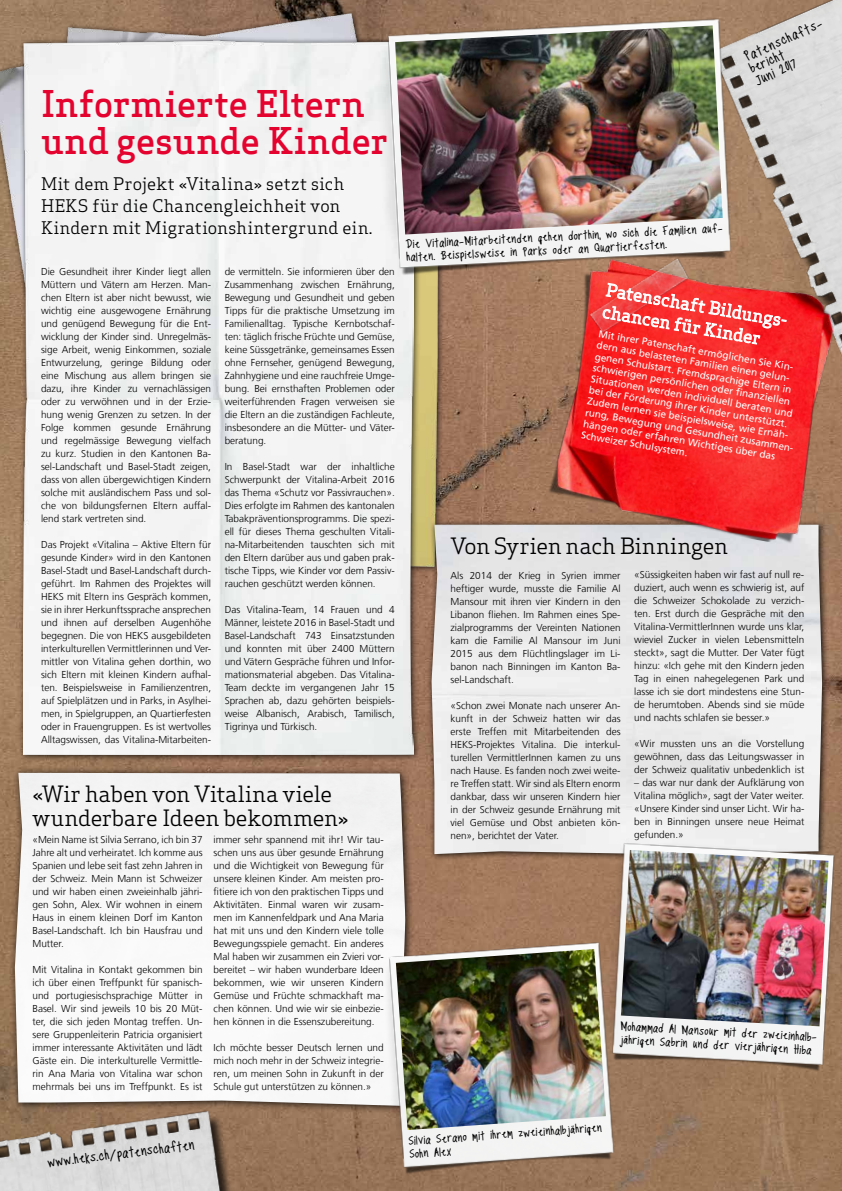
<style>
.page{position:relative;width:842px;height:1191px;background:#fff}
.page>*{position:absolute;margin:0;border:0;box-sizing:border-box;transform-origin:0 0}
.t1{font:500 36px/37.4px "Apex Serif";letter-spacing:-.005em;color:#e4032e}
.t2{font:22px/24px "Apex Serif";letter-spacing:-.01em;color:#000}
.t3{font:17px/22px "Apex Serif";letter-spacing:.015em;color:#000}
.t4{font:17px/22.1px "Apex Serif";color:#fff}
.t5{font:14px/13.2px "Tippy Toes Bold";color:#000}
.t6{font:12px/13.3px "Tippy Toes Bold";color:#000}
.t7{font:300 10px/13px "Frutiger LT Com";color:#000;text-align:justify}
.t8{font:10px/11.4px "Frutiger LT Com";color:#fff}
</style>
<div class="page">
<img style="left:0;top:0;width:842px;height:1191px">
<img style="left:0;top:0;width:480px;height:677px">
<div style="left:427px;top:519px;width:402px;height:342px;background:#000;opacity:.82"></div>
<img style="left:432px;top:550px;width:390px;height:304px">
<div style="left:428px;top:512px;width:323px;height:72px;background:#fff;opacity:.58"></div>
<div style="left:450px;top:537px;width:278px;height:23px;background:#e3e3e3"></div>
<div style="left:9px;top:766px;width:405px;height:348px;background:#000;opacity:.82"></div>
<img style="left:15px;top:773px;width:390px;height:332px">
<div style="left:9px;top:759px;width:362px;height:93px;background:#fff;opacity:.58"></div>
<svg style="left:33px;top:784px;width:47px;height:18px"></svg>
<div style="left:86px;top:784px;width:245px;height:18px;background:#f3f3f4"></div>
<div style="left:32px;top:808px;width:125px;height:18px;background:#f4f4f5"></div>
<div style="left:163px;top:808px;width:185px;height:18px;background:#f2f2f3"></div>
<div style="left:18px;top:36px;width:403px;height:725px;background:#000;opacity:.82"></div>
<div style="left:23px;top:41px;width:391px;height:713px;background:#f3f3f3"></div>
<div style="left:17px;top:153px;width:376px;height:109px;background:#f3f3f3"></div>
<svg style="left:214px;top:190px;width:3px;height:49px"></svg>
<img style="left:699px;top:0;width:143px;height:232px">
<img style="left:602px;top:834px;width:240px;height:241px">
<img style="left:621px;top:850px;width:207px;height:176px">
<div style="left:0;top:1114px;width:241px;height:77px;background:#967357"></div>
<img style="left:0;top:1100px;width:232px;height:91px">
<img style="left:372px;top:8px;width:375px;height:271px">
<img style="left:395px;top:25px;width:328px;height:209px">
<img style="left:379px;top:933px;width:246px;height:244px">
<img style="left:396px;top:949px;width:210px;height:181px">
<img style="left:540px;top:232px;width:302px;height:318px">
<img style="left:545px;top:240px;width:184px;height:133px">
<svg style="left:602px;top:282px;width:185px;height:63px;background:#f55251"></svg>
<h1 class="t1" style="left:41px;top:85px;width:349px">Informierte Eltern und gesunde Kinder</h1>
<h3 class="t3" style="left:41px;top:173px;width:333px">Mit dem Projekt «Vitalina» setzt sich<br>HEKS für die Chancengleichheit von<br>Kindern mit Migrationshintergrund ein.</h3>
<p class="t7" style="left:225px;top:265px;width:172px">de vermitteln. Sie informieren über den Zusammenhang zwischen Ernährung, Bewegung und Gesundheit und geben Tipps für die praktische Umsetzung im Familienalltag. Typische Kernbotschaf&shy;ten: täglich frische Früchte und Gemüse, keine Süssgetränke, gemeinsames Essen ohne Fernseher, genügend Bewegung, Zahnhygiene und eine rauchfreie Umge&shy;bung. Bei ernsthaften Problemen oder weiterführenden Fragen verweisen sie die Eltern an die zuständigen Fachleute, insbesondere an die Mütter- und Väter&shy;beratung.</p>
<p class="t7" style="left:225px;top:460px;width:172px">In Basel-Stadt war der inhaltliche Schwerpunkt der Vitalina-Arbeit 2016 das Thema «Schutz vor Passivrauchen».<br>Dies erfolgte im Rahmen des kantonalen Tabakpräventionsprogramms. Die spezi&shy;ell für dieses Thema geschulten Vitali&shy;na-Mitarbeitenden tauschten sich mit den Eltern darüber aus und gaben prak&shy;tische Tipps, wie Kinder vor dem Passiv&shy;rauchen geschützt werden können.</p>
<p class="t7" style="left:225px;top:603px;width:172px">Das Vitalina-Team, 14 Frauen und 4<br>Männer, leistete 2016 in Basel-Stadt und Basel-Landschaft 743 Einsatzstunden und konnten mit über 2400 Müttern und Vätern Gespräche führen und Infor&shy;mationsmaterial abgeben. Das Vitalina-Team deckte im vergangenen Jahr 15<br>Sprachen ab, dazu gehörten beispiels&shy;weise Albanisch, Arabisch, Tamilisch, Tigrinya und Türkisch.</p>
<p class="t7" style="left:41px;top:265px;width:172px">Die Gesundheit ihrer Kinder liegt allen Müttern und Vätern am Herzen. Man&shy;chen Eltern ist aber nicht bewusst, wie wichtig eine ausgewogene Ernährung und genügend Bewegung für die Ent&shy;wicklung der Kinder sind. Unregelmäs&shy;sige Arbeit, wenig Einkommen, soziale Entwurzelung, geringe Bildung oder eine Mischung aus allem bringen sie dazu, ihre Kinder zu vernachlässigen oder zu verwöhnen und in der Erzie&shy;hung wenig Grenzen zu setzen. In der Folge kommen gesunde Ernährung und regelmässige Bewegung vielfach zu kurz. Studien in den Kantonen Ba&shy;sel-Landschaft und Basel-Stadt zeigen, dass von allen übergewichtigen Kindern solche mit ausländischem Pass und sol&shy;che von bildungsfernen Eltern auffal&shy;lend stark vertreten sind.</p>
<p class="t7" style="left:41px;top:538px;width:172px">Das Projekt «Vitalina – Aktive Eltern für gesunde Kinder» wird in den Kantonen Basel-Stadt und Basel-Landschaft durch&shy;geführt. Im Rahmen des Projektes will HEKS mit Eltern ins Gespräch kommen, sie in ihrer Herkunftssprache ansprechen und ihnen auf derselben Augenhöhe begegnen. Die von HEKS ausgebildeten interkulturellen Vermittlerinnen und Ver&shy;mittler von Vitalina gehen dorthin, wo sich Eltern mit kleinen Kindern aufhal&shy;ten. Beispielsweise in Familienzentren, auf Spielplätzen und in Parks, in Asylhei&shy;men, in Spielgruppen, an Quartierfesten oder in Frauengruppen. Es ist wertvolles Alltagswissen, das Vitalina-Mitarbeiten-</p>
<h2 class="t2" style="left:33px;top:781px;width:318px">«Wir haben von Vitalina viele wunderbare Ideen bekommen»</h2>
<p class="t7" style="left:33px;top:833px;width:172px">«Mein Name ist Silvia Serrano, ich bin 37<br>Jahre alt und verheiratet. Ich komme aus Spanien und lebe seit fast zehn Jahren in der Schweiz. Mein Mann ist Schweizer und wir haben einen zweieinhalb jähri&shy;gen Sohn, Alex. Wir wohnen in einem Haus in einem kleinen Dorf im Kanton Basel-Landschaft. Ich bin Hausfrau und Mutter.</p>
<p class="t7" style="left:33px;top:963px;width:172px">Mit Vitalina in Kontakt gekommen bin ich über einen Treffpunkt für spanisch&shy;und portugiesischsprachige Mütter in Basel. Wir sind jeweils 10 bis 20 Müt&shy;ter, die sich jeden Montag treffen. Un&shy;sere Gruppenleiterin Patricia organisiert immer interessante Aktivitäten und lädt Gäste ein. Die interkulturelle Vermittle&shy;rin Ana Maria von Vitalina war schon mehrmals bei uns im Treffpunkt. Es ist</p>
<p class="t7" style="left:214px;top:833px;width:172px">immer sehr spannend mit ihr! Wir tau&shy;schen uns aus über gesunde Ernährung und die Wichtigkeit von Bewegung für unsere kleinen Kinder. Am meisten pro&shy;fitiere ich von den praktischen Tipps und Aktivitäten. Einmal waren wir zusam&shy;men im Kannenfeldpark und Ana Maria hat mit uns und den Kindern viele tolle Bewegungsspiele gemacht. Ein anderes Mal haben wir zusammen ein Zvieri vor&shy;bereitet – wir haben wunderbare Ideen bekommen, wie wir unseren Kindern Gemüse und Früchte schmackhaft ma&shy;chen können. Und wie wir sie einbezie&shy;hen können in die Essenszubereitung.</p>
<p class="t7" style="left:214px;top:1041px;width:172px">Ich möchte besser Deutsch lernen und mich noch mehr in der Schweiz integrie&shy;ren, um meinen Sohn in Zukunft in der Schule gut unterstützen zu können.»</p>
<h3 class="t5" style="left:742px;top:52px;width:86px;rotate:-24deg">Patenschafts&shy;bericht<br>Juni 2017</h3>
<p class="t6" style="left:405px;top:238px;width:326px;rotate:-3deg">Die Vitalina-Mitarbeitenden gehen dorthin wo sich die Familien auf&shy;halten. Beispielsweise in Parks oder an Quartierfesten.</p>
<h3 class="t4" style="left:608px;top:278px;width:187px;rotate:10deg">Patenschaft Bildungs&shy;chancen für Kinder</h3>
<p class="t8" style="left:600px;top:328px;width:215px;rotate:10deg">Mit ihrer Patenschaft ermöglichen Sie Kin&shy;dern aus belasteten Familien einen gelun&shy;genen Schulstart. Fremdsprachige Eltern in schwierigen persönlichen oder fi nanziellen Situationen werden individuell beraten und bei der Förderung ihrer Kinder unterstützt.<br>Zudem lernen sie beispielsweise, wie Ernäh&shy;rung, Bewegung und Gesundheit zusammen&shy;hängen oder erfahren Wichtiges über das Schweizer Schulsystem.</p>
<h2 class="t2" style="left:451px;top:534px;width:279px">Von Syrien nach Binningen</h2>
<p class="t7" style="left:450px;top:568px;width:172px">Als 2014 der Krieg in Syrien immer heftiger wurde, musste die Familie Al Mansour mit ihren vier Kindern in den Libanon fliehen. Im Rahmen eines Spe&shy;zialprogramms der Vereinten Nationen kam die Familie Al Mansour im Juni 2015 aus dem Flüchtlingslager im Li&shy;banon nach Binningen im Kanton Ba&shy;sel-Landschaft.</p>
<p class="t7" style="left:450px;top:698px;width:172px">«Schon zwei Monate nach unserer An&shy;kunft in der Schweiz hatten wir das erste Treffen mit Mitarbeitenden des HEKS-Projektes Vitalina. Die interkul&shy;turellen VermittlerInnen kamen zu uns nach Hause. Es fanden noch zwei weite&shy;re Treffen statt. Wir sind als Eltern enorm dankbar, dass wir unseren Kindern hier in der Schweiz gesunde Ernährung mit viel Gemüse und Obst anbieten kön&shy;nen», berichtet der Vater.</p>
<p class="t7" style="left:634px;top:568px;width:172px">«Süssigkeiten haben wir fast auf null re&shy;duziert, auch wenn es schwierig ist, auf die Schweizer Schokolade zu verzich&shy;ten. Erst durch die Gespräche mit den Vitalina-VermittlerInnen wurde uns klar, wieviel Zucker in vielen Lebensmitteln steckt», sagt die Mutter. Der Vater fügt hinzu: «Ich gehe mit den Kindern jeden Tag in einen nahegelegenen Park und lasse ich sie dort mindestens eine Stun&shy;de herumtoben. Abends sind sie müde und nachts schlafen sie besser.»</p>
<p class="t7" style="left:634px;top:737px;width:172px">«Wir mussten uns an die Vorstellung gewöhnen, dass das Leitungswasser in der Schweiz qualitativ unbedenklich ist</p>
<p class="t7" style="left:634px;top:776px;width:172px">– das war nur dank der Aufklärung von Vitalina möglich», sagt der Vater weiter. «Unsere Kinder sind unser Licht. Wir ha&shy;ben in Binningen unsere neue Heimat gefunden.»</p>
<p class="t6" style="left:621px;top:1020px;width:205px;rotate:3deg">Mohammad Al Mansour mit der zweieinhalb&shy;jährigen Sabrin und der vierjährigen Hiba</p>
<h3 class="t5" style="left:46px;top:1156px;width:150px;rotate:-7deg">www.heks.ch/patenschaften</h3>
<p class="t6" style="left:408px;top:1134px;width:195px;rotate:-4deg">Silvia Serano mit ihrem zweieinhalbjährigen<br>Sohn Alex</p>
</div>
